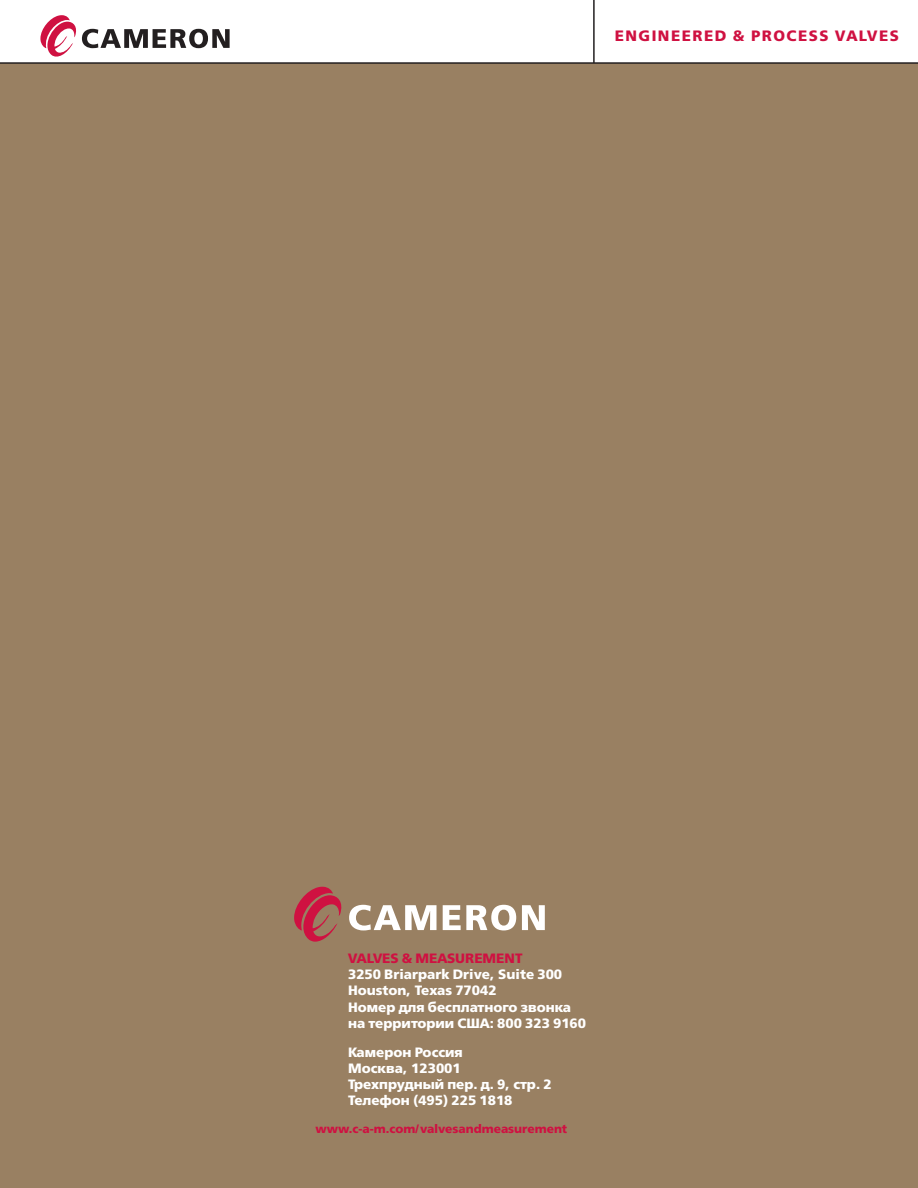
<style>
.page{position:relative;width:918px;height:1188px;background:#fff}
.page>*{position:absolute;margin:0;border:0;box-sizing:border-box;transform-origin:0 0}
.t1{font:15px "Free Set Bold C";letter-spacing:.1em;color:#cf1141}
.t2{font:13.5px/16.2px "Free Set Bold C";color:#fff}
.t3{font:13.5px "Free Set Bold C";color:#cf1141}
.t4{font:12px "Free Set Bold C";color:#cf1141}
</style>
<div class="page">
<hr style="left:593px;top:0;width:2px;height:63px;background:#231f20">
<svg style="left:40px;top:15px;width:190px;height:42px"></svg>
<div style="left:0;top:64px;width:918px;height:1124px;background:#998062"></div>
<svg style="left:294px;top:887px;width:143px;height:55px"></svg>
<svg style="left:443px;top:905px;width:73px;height:25px"></svg>
<svg style="left:522px;top:905px;width:23px;height:25px"></svg>
<hr style="left:0;top:62px;width:918px;height:2px;background:#231f20">
<p class="t1" style="left:615px;top:27px;width:286px">ENGINEERED &amp; PROCESS VALVES</p>
<p class="t3" style="left:348px;top:951px;width:176px">VALVES &amp; MEASUREMENT</p>
<p class="t2" style="left:348px;top:966px;width:240px">3250 Briarpark Drive, Suite 300<br>Houston, Texas 77042<br>Номер для бесплатного звонка на территории США: 800 323 9160</p>
<p class="t2" style="left:348px;top:1044px;width:204px">Камерон Россия<br>Москва, 123001<br>Трехпрудный пер. д. 9, стр. 2<br>Телефон (495) 22 5 1818</p>
<p class="t4" style="left:315px;top:1122px;width:253px">www.c-a-m.com/valvesandmeasurement</p>
</div>
